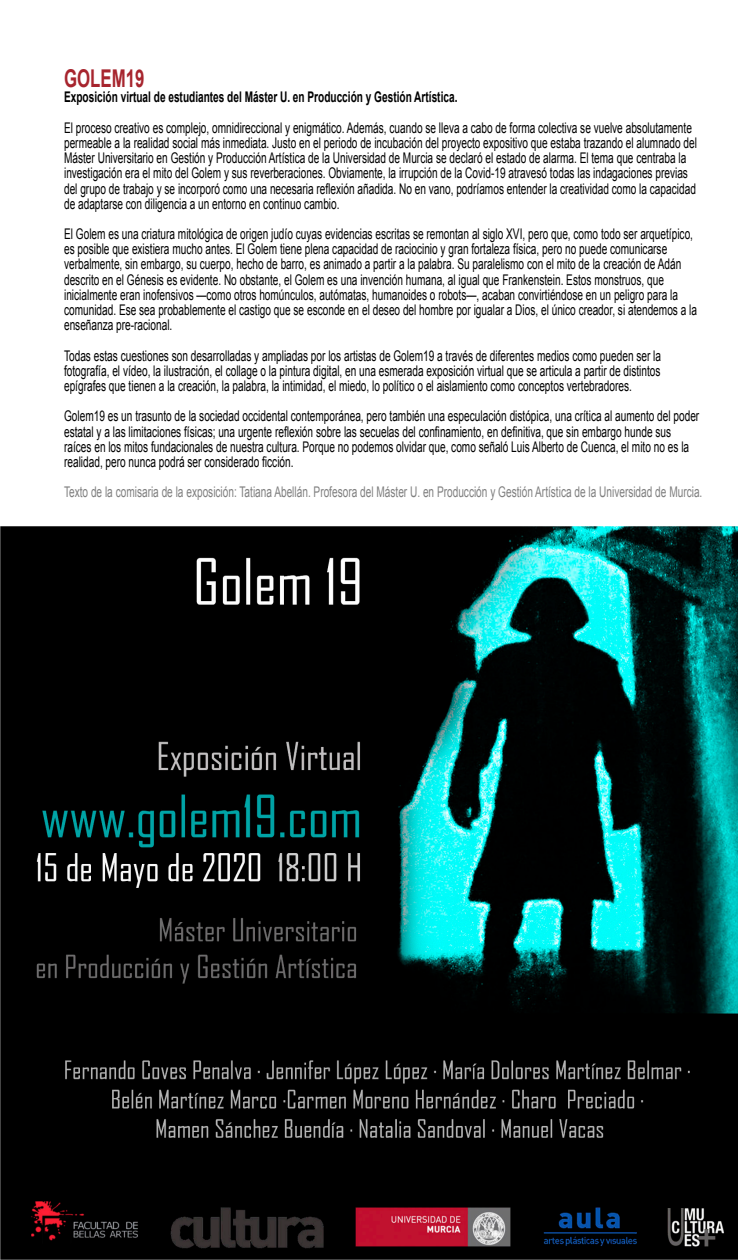
<style>
.page{position:relative;width:738px;height:1260px;background:#fff}
.page>*{position:absolute;margin:0;border:0;box-sizing:border-box;transform-origin:0 0}
.t1{font:700 24.5px "Arial";color:#a7252e;scale:.69 1}
.t2{font:14.7px/15.2px "Arial";color:#000;scale:.69 1}
.t3{font:14.7px "Arial";color:#7f7f7f;scale:.69 1}
.t4{font:700 14.7px "Arial";color:#000;scale:.69 1}
</style>
<div class="page">
<img style="left:0;top:527px;width:738px;height:733px">
<h1 class="t1" style="left:64px;top:69px;width:118px">GOLEM19</h1>
<p class="t4" style="left:64px;top:92px;width:571px">Exposición virtual de estudiantes del Máster U. en Producción y Gestión Artística.</p>
<p class="t2" style="left:64px;top:121px;width:919px">El proceso creativo es complejo, omnidireccional y enigmático. Además, cuando se lleva a cabo de forma colectiva se vuelve absolutamente permeable a la realidad social más inmediata. Justo en el periodo de incubación del proyecto expositivo que estaba trazando el alumnado del Máster Universitario en Gestión y Producción Artística de la Universidad de Murcia se declaró el estado de alarma. El tema que centraba la investigación era el mito del Golem y sus reverberaciones. Obviamente, la irrupción de la Covid-19 atravesó todas las indagaciones previas del grupo de trabajo y se incorporó como una necesaria reflexión añadida. No en vano, podríamos entender la creatividad como la capacidad de adaptarse con diligencia a un entorno en continuo cambio.</p>
<p class="t2" style="left:64px;top:228px;width:919px">El Golem es una criatura mitológica de origen judío cuyas evidencias escritas se remontan al siglo XVI, pero que, como todo ser arquetípico, es posible que existiera mucho antes. El Golem tiene plena capacidad de raciocinio y gran fortaleza física, pero no puede comunicarse verbalmente, sin embargo, su cuerpo, hecho de barro, es animado a partir a la palabra. Su paralelismo con el mito de la creación de Adán descrito en el Génesis es evidente. No obstante, el Golem es una invención humana, al igual que Frankenstein. Estos monstruos, que inicialmente eran inofensivos —como otros homúnculos, autómatas, humanoides o robots—, acaban convirtiéndose en un peligro para la comunidad. Ese sea probablemente el castigo que se esconde en el deseo del hombre por igualar a Dios, el único creador, si atendemos a la enseñanza pre-racional.</p>
<p class="t2" style="left:64px;top:349px;width:866px;text-align:justify">Todas estas cuestiones son desarrolladas y ampliadas por los artistas de Golem19 a través de diferentes medios como pueden ser la fotografía, el vídeo, la ilustración, el collage o la pintura digital, en una esmerada exposición virtual que se articula a partir de distintos epígrafes que tienen a la creación, la palabra, la intimidad, el miedo, lo político o el aislamiento como conceptos vertebradores.</p>
<p class="t2" style="left:64px;top:410px;width:922px">Golem19 es un trasunto de la sociedad occidental contemporánea, pero también una especulación distópica, una crítica al aumento del poder estatal y a las limitaciones físicas; una urgente reflexión sobre las secuelas del confinamiento, en definitiva, que sin embargo hunde sus raíces en los mitos fundacionales de nuestra cultura. Porque no podemos olvidar que, como señaló Luis Alberto de Cuenca, el mito no es la realidad, pero nunca podrá ser considerado ficción.</p>
<p class="t3" style="left:64px;top:487px;width:926px">Texto de la comisaria de la exposición: Tatiana Abellán. Profesora del Máster U. en Producción y Gestión Artística de la Universidad de Murcia.</p>
</div>
